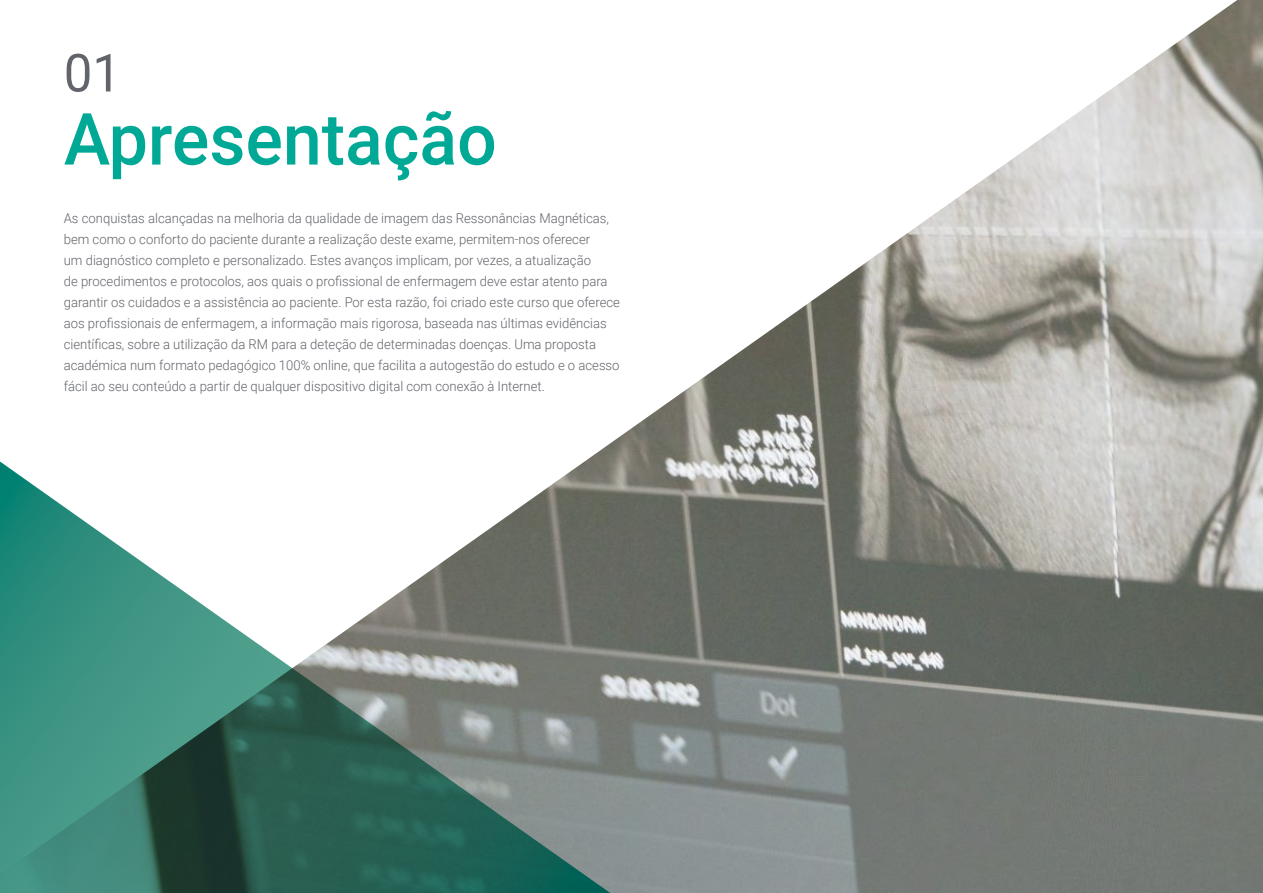
<style>
.page{position:relative;width:1263px;height:893px;background:#fff}
.page>*{position:absolute;margin:0;border:0;box-sizing:border-box;transform-origin:0 0}
.t1{font:500 72px "Roboto";color:#00a996}
.t2{font:52.5px "Roboto";color:#61646a}
.t3{font:300 13.5px/21px "Roboto";color:#61646a}
</style>
<div class="page">
<img style="left:606px;top:0;width:657px;height:893px">
<svg style="left:0;top:446px;width:640px;height:447px"></svg>
<h2 class="t2" style="left:64px;top:36px;width:59px">01</h2>
<h1 class="t1" style="left:64px;top:89px;width:435px">Apresentação</h1>
<p class="t3" style="left:64px;top:207px;width:558px">As conquistas alcançadas na melhoria da qualidade de imagem das Ressonâncias Magnéticas, bem como o conforto do paciente durante a realização deste exame, permitem-nos oferecer<br>um diagnóstico completo e personalizado. Estes avanços implicam, por vezes, a atualização<br>de procedimentos e protocolos, aos quais o profissional de enfermagem deve estar atento para garantir os cuidados e a assistência ao paciente. Por esta razão, foi criado este curso que oferece aos profissionais de enfermagem, a informação mais rigorosa, baseada nas últimas evidências científicas, sobre a utilização da RM para a deteção de determinadas doenças. Uma proposta académica num formato pedagógico 100% online, que facilita a autogestão do estudo e o acesso fácil ao seu conteúdo a partir de qualquer dispositivo digital com conexão à Internet.</p>
</div>
